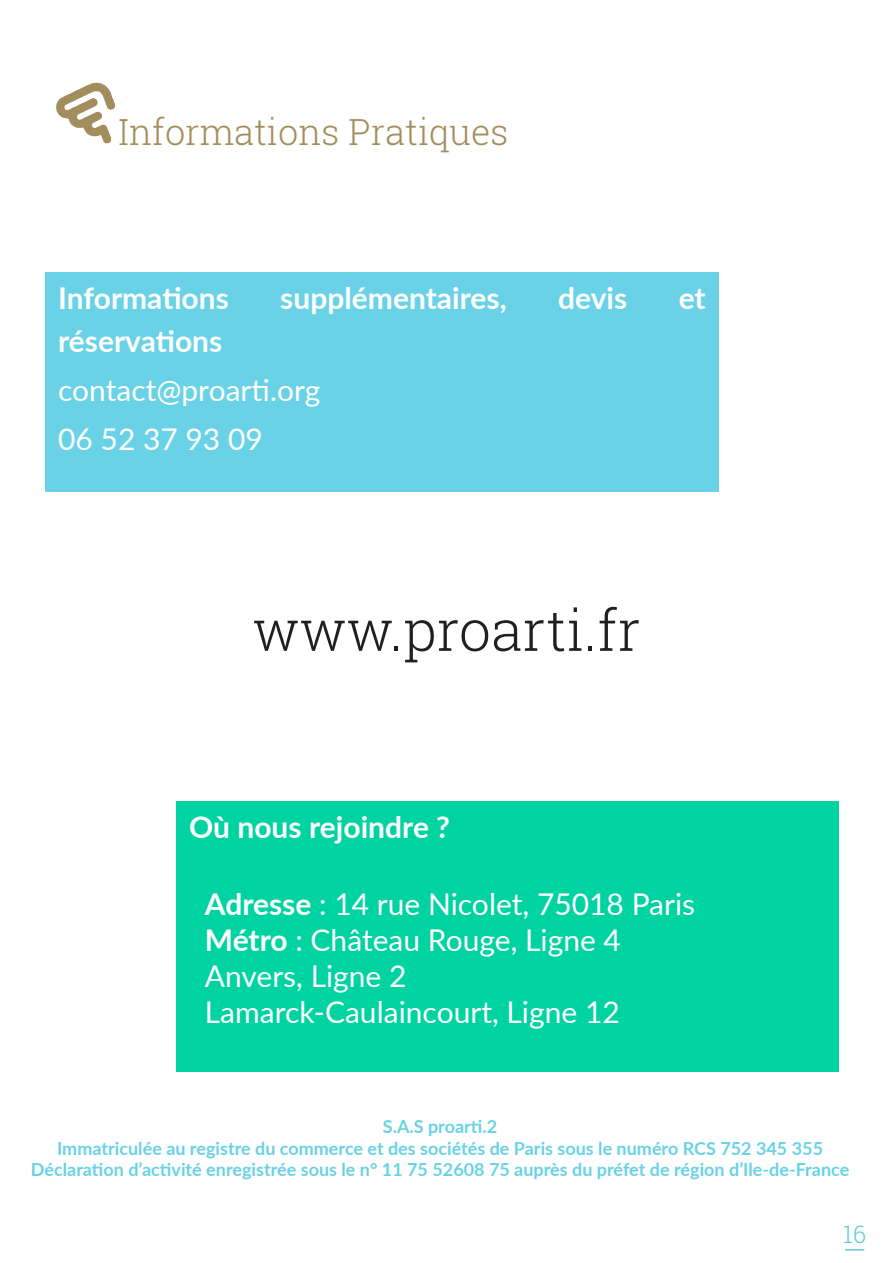
<style>
.page{position:relative;width:893px;height:1263px;background:#fff}
.page>*{position:absolute;margin:0;border:0;box-sizing:border-box;transform-origin:0 0}
.titre{font:300 57px "Roboto Slab";color:#231f20}
.t1{font:300 36px "Roboto Slab";color:#a28e5c}
.t2{font:30px "Lato";color:#fff}
.t3{font:700 30px "Lato";color:#fff}
.t4{font:300 24px "Roboto Slab";color:#5dc9dd}
.t5{font:700 18px "Lato";color:#69d2e7}
.s1{font-weight:700}
</style>
<div class="page">
<svg style="left:845px;top:1249px;width:19px;height:1px"></svg>
<div style="left:176px;top:801px;width:663px;height:270px;background:#00d3a2"></div>
<div style="left:45px;top:272px;width:673px;height:220px;background:#69d2e7"></div>
<img style="left:56px;top:82px;width:59px;height:62px">
<p class="t1" style="left:118px;top:108px;width:392px">Informations Pratiques</p>
<p class="t3" style="left:58px;top:276px;width:172px">Informations</p>
<p class="t3" style="left:280px;top:276px;width:228px">supplémentaires,</p>
<p class="t3" style="left:558px;top:276px;width:71px">devis</p>
<p class="t3" style="left:679px;top:276px;width:29px">et</p>
<p class="t3" style="left:58px;top:319px;width:166px">réservations</p>
<p class="t2" style="left:58px;top:369px;width:264px">contact@proarti.org</p>
<p class="t2" style="left:58px;top:417px;width:206px">06 52 37 93 09</p>
<p class="titre" style="left:253px;top:591px;width:389px">www.proarti.fr</p>
<p class="t3" style="left:189px;top:805px;width:262px">Où nous rejoindre ?</p>
<p class="t2" style="left:205px;top:882px;width:492px"><span class="s1">Adresse</span> : 14 rue Nicolet, 75018 Paris</p>
<p class="t2" style="left:205px;top:918px;width:418px"><span class="s1">Métro</span> : Château Rouge, Ligne 4</p>
<p class="t2" style="left:205px;top:954px;width:203px">Anvers, Ligne 2</p>
<p class="t2" style="left:205px;top:990px;width:417px">Lamarck-Caulaincourt, Ligne 12</p>
<p class="t5" style="left:383px;top:1113px;width:116px">S.A.S proarti.2</p>
<p class="t5" style="left:57px;top:1135px;width:767px">Immatriculée au registre du commerce et des sociétés de Paris sous le numéro RCS 752 345 355</p>
<p class="t5" style="left:31px;top:1156px;width:820px">Déclaration d’activité enregistrée sous le n° 11 75 52608 75 auprès du préfet de région d’Ile-de-France</p>
<h3 class="t4" style="left:843px;top:1217px;width:24px">16</h3>
</div>
